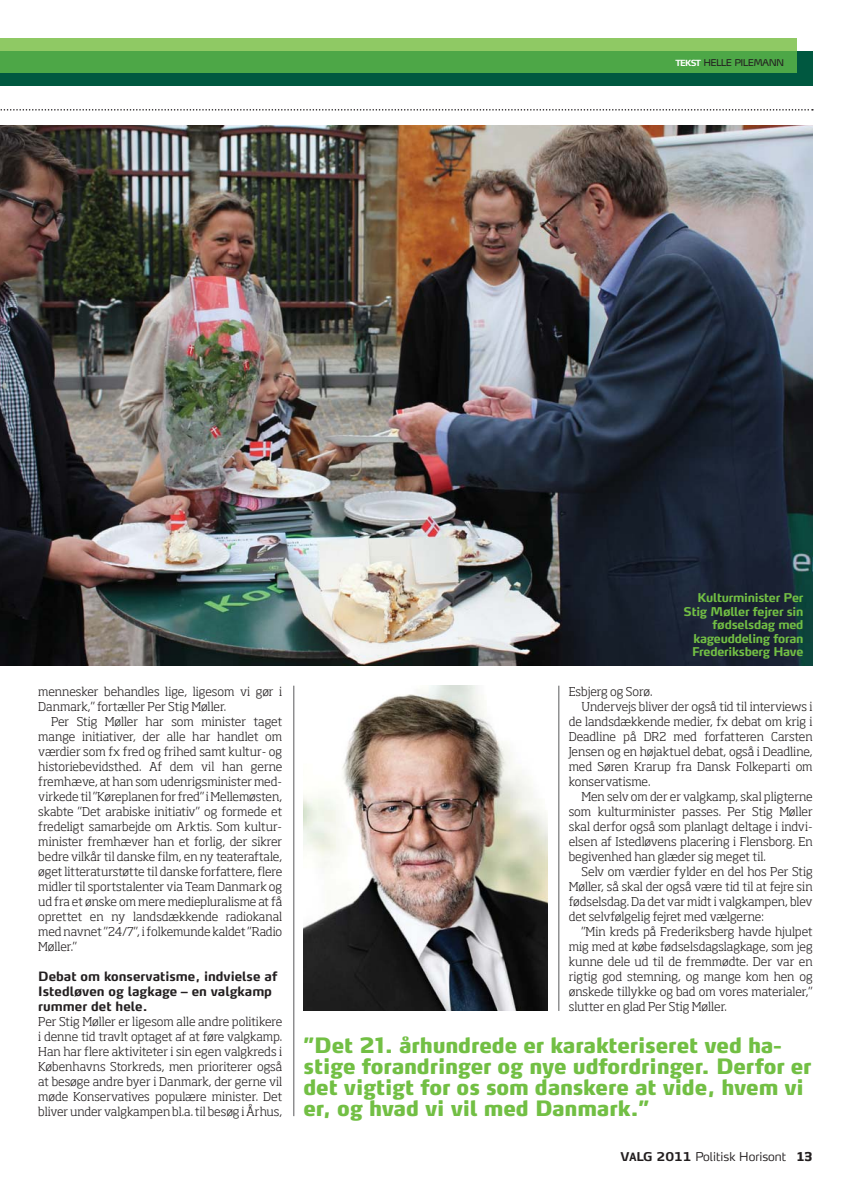
<style>
.page{position:relative;width:851px;height:1191px;background:#fff}
.page>*{position:absolute;margin:0;border:0;box-sizing:border-box;transform-origin:0 0}
.t1{font:900 21px/21px "Max LF";letter-spacing:-.01em;color:#72bf44}
.t2{font:700 12.75px/15px "Max LF";color:#231f20}
.t3{font:300 12px/15px "Soho Std";color:#231f20;text-align:justify}
.t4{font:700 12px/13.5px "Max LF";letter-spacing:-.02em;color:#72bf44;text-align:right}
.t5{font:300 12px "Max TF";color:#231f20}
.t6{font:12px "Max LF Light SC";letter-spacing:-.06em;color:#231f20}
.s1{font-family:"Max LF";font-weight:700;font-size:8.4px;color:#fff}
.s2{font-weight:700}
.s3{font-family:"Soho Std";font-weight:700}
</style>
<div class="page">
<div style="left:0;top:51px;width:812px;height:34px;background:#005840"></div>
<div style="left:0;top:38px;width:796px;height:13px;background:#8fc964"></div>
<div style="left:0;top:51px;width:796px;height:21px;background:#4da747"></div>
<svg style="left:0;top:109px;width:812px;height:2px"></svg>
<img style="left:303px;top:685px;width:244px;height:326px">
<hr style="left:293px;top:685px;width:1px;height:431px;background:#58595b">
<hr style="left:558px;top:685px;width:1px;height:326px;background:#58595b">
<img style="left:0;top:126px;width:812px;height:540px">
<p class="t6" style="left:675px;top:55px;width:110px"><span class="s1">TEKST</span> helle pilemann</p>
<p class="t3" style="left:38px;top:685px;width:245px">mennesker behandles lige, ligesom vi gør i<br>Danmark,” fortæller Per Stig Møller.</p>
<p class="t3" style="left:38px;top:715px;width:245px;text-indent:13px">Per Stig Møller har som minister taget mange initiativer, der alle har handlet om værdier som fx fred og frihed samt kultur- og historiebevidsthed. Af dem vil han gerne fremhæve, at han som udenrigsminister med&shy;virkede til ”Køreplanen for fred” i Mellemøsten, skabte ”Det arabiske initiativ” og formede et fredeligt samarbejde om Arktis. Som kultur&shy;minister fremhæver han et forlig, der sikrer bedre vilkår til danske film, en ny teateraftale, øget litteraturstøtte til danske forfattere, flere midler til sportstalenter via Team Danmark og ud fra et ønske om mere mediepluralisme at få oprettet en ny landsdækkende radiokanal med navnet ”24/7”, i folkemunde kaldet ”Radio Møller.”</p>
<p class="t2" style="left:38px;top:969px;width:240px">Debat om konservatisme, indvielse af<br>Istedløven og lagkage – en valgkamp rummer det hele.</p>
<p class="t3" style="left:38px;top:1015px;width:245px">Per Stig Møller er ligesom alle andre politikere i denne tid travlt optaget af at føre valgkamp.<br>Han har flere aktiviteter i sin egen valgkreds i Københavns Storkreds, men prioriterer også at besøge andre byer i Danmark, der gerne vil møde Konservatives populære minister. Det bliver under valgkampen bl.a. til besøg i Århus,</p>
<p class="t4" style="left:683px;top:592px;width:121px">Kulturminister Per<br>Stig Møller fejrer sin fødselsdag med kageuddeling foran<br>Frederiksberg Have</p>
<p class="t3" style="left:568px;top:685px;width:85px">Esbjerg og Sorø.</p>
<p class="t3" style="left:581px;top:700px;width:233px">Undervejs bliver der også tid til interviews i</p>
<p class="t3" style="left:568px;top:715px;width:245px">de landsdækkende medier, fx debat om krig i</p>
<p class="t3" style="left:568px;top:730px;width:245px">Deadline på DR2 med forfatteren Carsten</p>
<p class="t3" style="left:568px;top:745px;width:245px">Jensen og en højaktuel debat, også i Deadline,</p>
<p class="t3" style="left:568px;top:760px;width:245px">med Søren Krarup fra Dansk Folkeparti om</p>
<p class="t3" style="left:568px;top:775px;width:83px">konservatisme.</p>
<p class="t3" style="left:581px;top:790px;width:232px">Men selv om der er valgkamp, skal pligterne</p>
<p class="t3" style="left:568px;top:805px;width:245px">som kulturminister passes. Per Stig Møller</p>
<p class="t3" style="left:568px;top:820px;width:245px">skal derfor også som planlagt deltage i indvi-</p>
<p class="t3" style="left:568px;top:835px;width:245px">elsen af Istedløvens placering i Flensborg. En</p>
<p class="t3" style="left:568px;top:850px;width:199px">begivenhed han glæder sig meget til.</p>
<p class="t3" style="left:581px;top:865px;width:233px">Selv om værdier fylder en del hos Per Stig</p>
<p class="t3" style="left:568px;top:880px;width:245px">Møller, så skal der også være tid til at fejre sin</p>
<p class="t3" style="left:568px;top:895px;width:245px">fødselsdag. Da det var midt i valgkampen, blev</p>
<p class="t3" style="left:568px;top:910px;width:196px">det selvfølgelig fejret med vælgerne:</p>
<p class="t3" style="left:581px;top:925px;width:233px">”Min kreds på Frederiksberg havde hjulpet</p>
<p class="t3" style="left:568px;top:940px;width:245px">mig med at købe fødselsdagslagkage, som jeg</p>
<p class="t3" style="left:568px;top:955px;width:245px">kunne dele ud til de fremmødte. Der var en</p>
<p class="t3" style="left:568px;top:970px;width:245px">rigtig god stemning, og mange kom hen og</p>
<p class="t3" style="left:568px;top:985px;width:245px">ønskede tillykke og bad om vores materialer,”</p>
<p class="t3" style="left:568px;top:1000px;width:160px">slutter en glad Per Stig Møller.</p>
<h1 class="t1" style="left:303px;top:1036px;width:509px">”Det 21. århundrede er karakteriseret ved ha&shy;stige forandringer og nye udfordringer. Derfor er det vigtigt for os som danskere at vide, hvem vi er, og hvad vi vil med Danmark.”</h1>
<p class="t5" style="left:620px;top:1150px;width:193px"><span class="s2">VALG 2011</span> Politisk Horisont <span class="s3">13</span></p>
</div>
